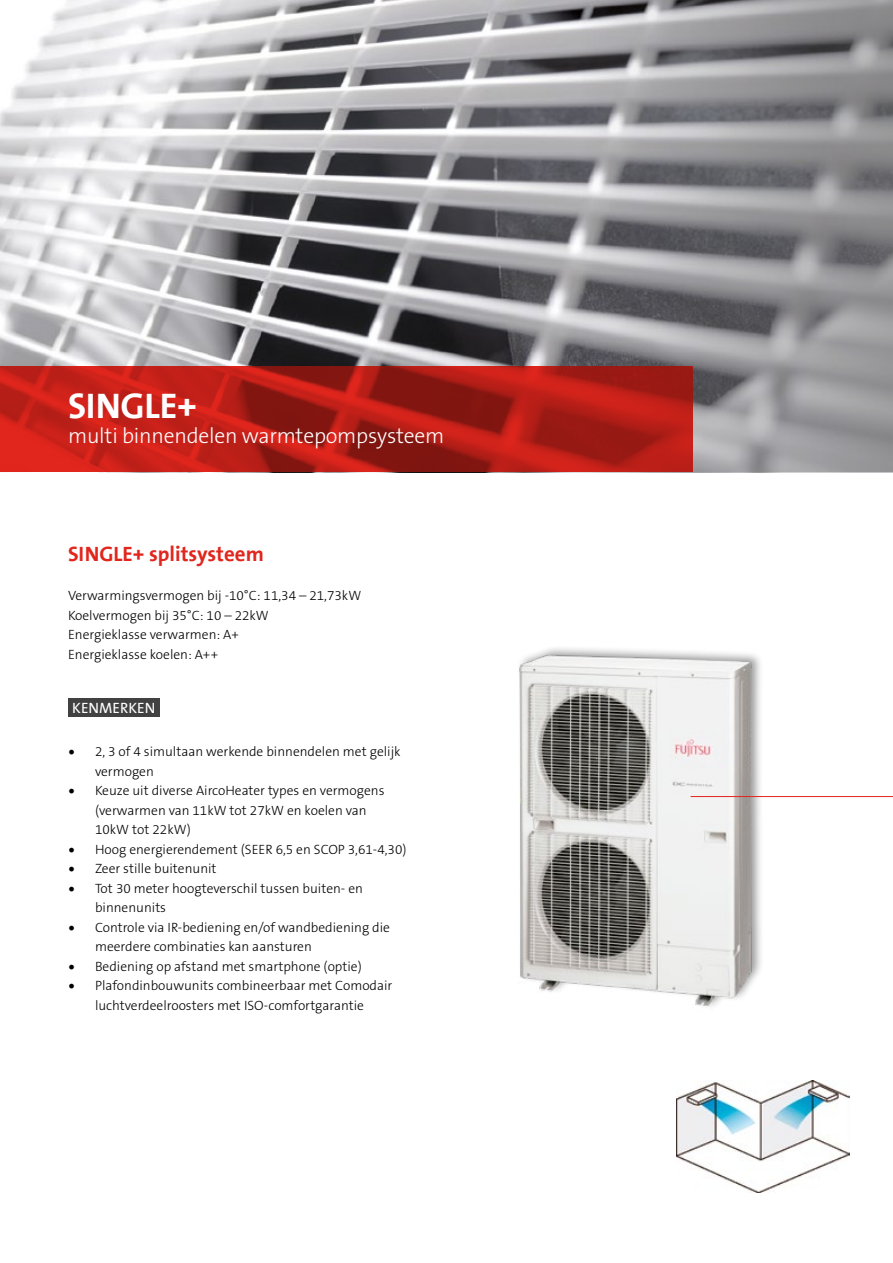
<style>
.page{position:relative;width:893px;height:1263px;background:#fff}
.page>*{position:absolute;margin:0;border:0;box-sizing:border-box;transform-origin:0 0}
.t1{font:700 36px "The Sans B7";letter-spacing:-.01em;color:#fff}
.t2{font:300 21.6px "The Sans B3";letter-spacing:-.01em;color:#fff}
.t3{font:700 21px "The Sans B7";color:#e1261d}
.t4{font:15px "The Sans B5 Plain";color:#fff}
.t5{font:300 13.5px/19.5px "The Sans B3";color:#000}
.s1{font-family:"Minion Pro";font-weight:400;font-size:18px}
</style>
<div class="page">
<img style="left:519px;top:648px;width:242px;height:359px">
<img style="left:0;top:0;width:583px;height:367px">
<svg style="left:583px;top:0;width:310px;height:472px;background:#908f92"></svg>
<svg style="left:0;top:367px;width:693px;height:105px;background:#b41d16"></svg>
<div style="left:68px;top:699px;width:92px;height:18px;background:#414142"></div>
<svg style="left:690px;top:796px;width:203px;height:47px"></svg>
<img style="left:676px;top:1081px;width:173px;height:111px">
<h1 class="t1" style="left:68px;top:386px;width:130px">SINGLE+</h1>
<h2 class="t2" style="left:68px;top:425px;width:378px">multi binnendelen warmtepompsysteem</h2>
<h3 class="t3" style="left:68px;top:543px;width:197px">SINGLE+ splitsysteem</h3>
<p class="t5" style="left:68px;top:586px;width:295px">Verwarmingsvermogen bij -10°C: 11,34 – 21,73kW Koelvermogen bij 35°C: 10 – 22kW<br>Energieklasse verwarmen: A+<br>Energieklasse koelen: A++</p>
<p class="t4" style="left:72px;top:700px;width:85px">KENMERKEN</p>
<p class="t5" style="left:95px;top:742px;width:307px;text-indent:-27px"><span class="s1">•</span> 2, 3 of 4 simultaan werkende binnendelen met gelijk vermogen</p>
<p class="t5" style="left:95px;top:781px;width:291px;text-indent:-27px"><span class="s1">•</span> Keuze uit diverse AircoHeater types en vermogens (verwarmen van 11kW tot 27kW en koelen van<br>10kW tot 22kW)</p>
<p class="t5" style="left:68px;top:840px;width:340px"><span class="s1">•</span> Hoog energierendement (SEER 6,5 en SCOP 3,61-4,30)</p>
<p class="t5" style="left:68px;top:859px;width:150px"><span class="s1">•</span> Zeer stille buitenunit</p>
<p class="t5" style="left:95px;top:879px;width:269px;text-indent:-27px"><span class="s1">•</span> Tot 30 meter hoogteverschil tussen buiten- en binnenunits</p>
<p class="t5" style="left:95px;top:918px;width:296px;text-indent:-27px"><span class="s1">•</span> Controle via IR-bediening en/of wandbediening die meerdere combinaties kan aansturen</p>
<p class="t5" style="left:68px;top:957px;width:295px"><span class="s1">•</span> Bediening op afstand met smartphone (optie)</p>
<p class="t5" style="left:68px;top:976px;width:326px;text-align:center"><span class="s1">•</span> Plafondinbouwunits combineerbaar met Comodair luchtverdeelroosters met ISO-comfortgarantie</p>
</div>
